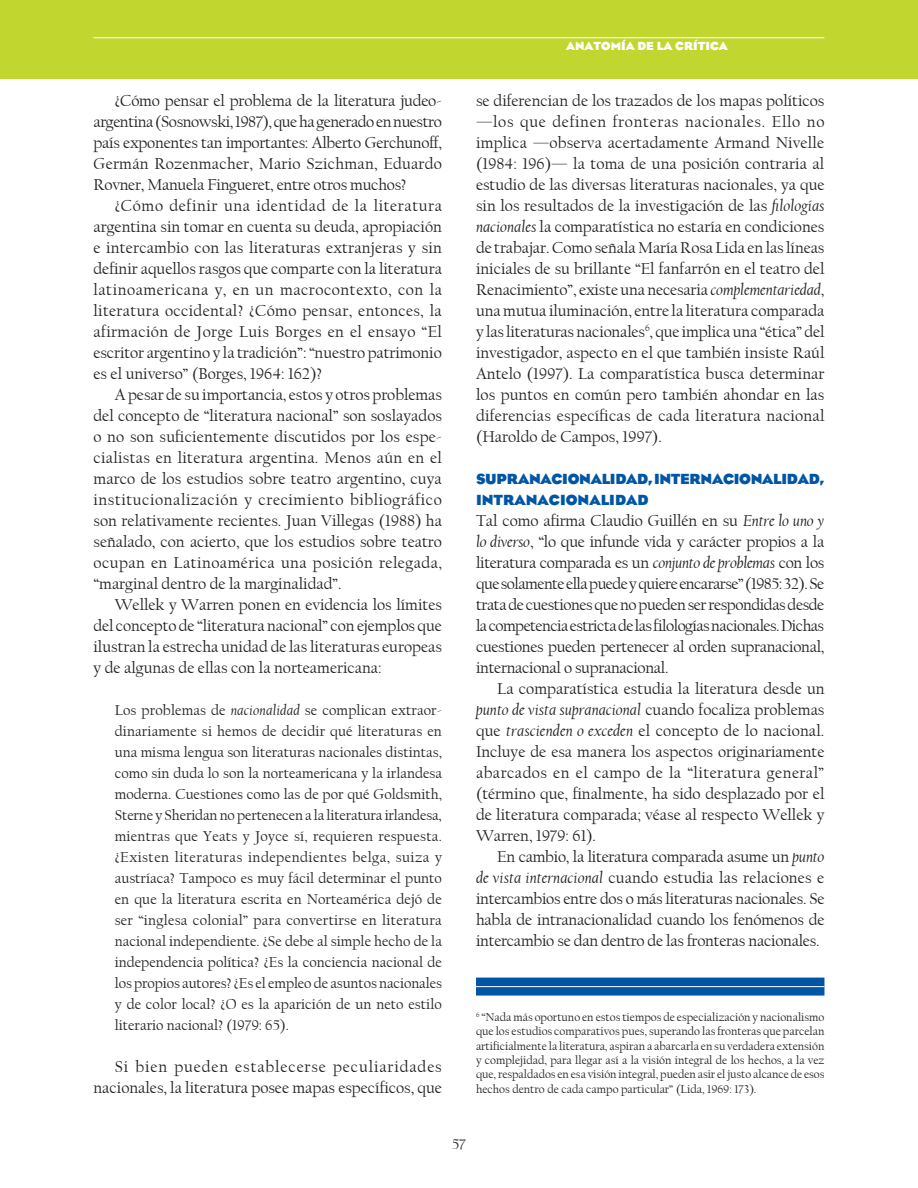
<style>
.page{position:relative;width:918px;height:1188px;background:#fff}
.page>*{position:absolute;margin:0;border:0;box-sizing:border-box;transform-origin:0 0}
.t1{font:16.5px/21px "Californian FB";color:#231f20;text-align:justify}
.t2{font:15px/21px "Californian FB";color:#231f20;text-align:justify}
.t3{font:700 15px/21px "Eagle";letter-spacing:-.02em;color:#0155a5}
.t4{font:12px/14.4px "Californian FB";color:#231f20;text-align:justify}
.t5{font:700 12px "Eagle";color:#fff}
.s1{font-style:italic}
</style>
<div class="page">
<div style="left:476px;top:978px;width:348px;height:18px;background:#0155a5"></div>
<hr style="left:476px;top:986px;width:348px;height:1px;background:#fff">
<div style="left:0;top:0;width:918px;height:79px;background:#c1d72f"></div>
<hr style="left:93px;top:37px;width:731px;height:1px;background:#fff">
<p class="t5" style="left:566px;top:39px;width:163px">ANATOMÍA DE LA CRÍTICA</p>
<p class="t1" style="left:94px;top:90px;width:350px;text-indent:21px">¿Cómo pensar el problema de la literatura judeo&shy;argentina (Sosnowski, 1987), que ha generado en nuestro país exponentes tan importantes: Alberto Gerchunoff, Germán Rozenmacher, Mario Szichman, Eduardo Rovner, Manuela Fingueret, entre otros muchos?</p>
<p class="t1" style="left:94px;top:195px;width:350px;text-indent:21px">¿Cómo definir una identidad de la literatura argentina sin tomar en cuenta su deuda, apropiación e intercambio con las literaturas extranjeras y sin definir aquellos rasgos que comparte con la literatura latinoamericana y, en un macrocontexto, con la literatura occidental? ¿Cómo pensar, entonces, la afirmación de Jorge Luis Borges en el ensayo “El escritor argentino y la tradición”: “nuestro patrimonio es el universo” (Borges, 1964: 162)?</p>
<p class="t1" style="left:94px;top:384px;width:350px;text-indent:21px">A pesar de su importancia, estos y otros problemas del concepto de “literatura nacional” son soslayados o no son suficientemente discutidos por los espe&shy;cialistas en literatura argentina. Menos aún en el marco de los estudios sobre teatro argentino, cuya institucionalización y crecimiento bibliográfico son relativamente recientes. Juan Villegas (1988) ha señalado, con acierto, que los estudios sobre teatro ocupan en Latinoamérica una posición relegada, “marginal dentro de la marginalidad”.</p>
<p class="t1" style="left:94px;top:594px;width:350px;text-indent:21px">Wellek y Warren ponen en evidencia los límites del concepto de “literatura nacional” con ejemplos que ilustran la estrecha unidad de las literaturas europeas y de algunas de ellas con la norteamericana:</p>
<p class="t2" style="left:115px;top:700px;width:329px">Los problemas de <span class="s1">nacionalidad</span> se complican extraor&shy;dinariamente si hemos de decidir qué literaturas en una misma lengua son literaturas nacionales distintas, como sin duda lo son la norteamericana y la irlandesa moderna. Cuestiones como las de por qué Goldsmith, Sterne y Sheridan no pertenecen a la literatura irlandesa, mientras que Yeats y Joyce sí, requieren respuesta. ¿Existen literaturas independientes belga, suiza y austríaca? Tampoco es muy fácil determinar el punto en que la literatura escrita en Norteamérica dejó de ser “inglesa colonial” para convertirse en literatura nacional independiente. ¿Se debe al simple hecho de la independencia política? ¿Es la conciencia nacional de los propios autores? ¿Es el empleo de asuntos nacionales y de color local? ¿O es la aparición de un neto estilo literario nacional? (1979: 65).</p>
<p class="t1" style="left:94px;top:1056px;width:350px;text-align:right">Si bien pueden establecerse peculiaridades nacionales, la literatura posee mapas específicos, que</p>
<p class="t1" style="left:476px;top:90px;width:350px">se diferencian de los trazados de los mapas políticos —los que definen fronteras nacionales. Ello no implica —observa acertadamente Armand Nivelle (1984: 196)— la toma de una posición contraria al estudio de las diversas literaturas nacionales, ya que sin los resultados de la investigación de las <span class="s1">filologías nacionales</span> la comparatística no estaría en condiciones de trabajar. Como señala María Rosa Lida en las líneas iniciales de su brillante “El fanfarrón en el teatro del Renacimiento”, existe una necesaria <span class="s1">complementariedad</span>, una mutua iluminación, entre la literatura comparada y las literaturas nacionales<sup>6</sup>, que implica una “ética” del investigador, aspecto en el que también insiste Raúl Antelo (1997). La comparatística busca determinar los puntos en común pero también ahondar en las diferencias específicas de cada literatura nacional (Haroldo de Campos, 1997).</p>
<p class="t3" style="left:476px;top:468px;width:350px">SUPRANACIONALIDAD, INTERNACIONALIDAD,<br>INTRANACIONALIDAD</p>
<p class="t1" style="left:476px;top:510px;width:350px">Tal como afirma Claudio Guillén en su <span class="s1">Entre lo uno y lo diverso</span>, “lo que infunde vida y carácter propios a la literatura comparada es un <span class="s1">conjunto de problemas</span> con los que solamente ella puede y quiere encararse” (1985: 32). Se trata de cuestiones que no pueden ser respondidas desde la competencia estricta de las filologías nacionales. Dichas cuestiones pueden pertenecer al orden supranacional, internacional o supranacional.</p>
<p class="t1" style="left:476px;top:678px;width:350px;text-indent:21px">La comparatística estudia la literatura desde un <span class="s1">punto de vista supranacional</span> cuando focaliza problemas que <span class="s1">trascienden o exceden</span> el concepto de lo nacional.<br>Incluye de esa manera los aspectos originariamente abarcados en el campo de la “literatura general” (término que, finalmente, ha sido desplazado por el de literatura comparada; véase al respecto Wellek y Warren, 1979: 61).</p>
<p class="t1" style="left:476px;top:846px;width:350px;text-indent:21px">En cambio, la literatura comparada asume un <span class="s1">punto de vista internacional</span> cuando estudia las relaciones e intercambios entre dos o más literaturas nacionales. Se habla de intranacionalidad cuando los fenómenos de intercambio se dan dentro de las fronteras nacionales.</p>
<p class="t4" style="left:476px;top:1010px;width:350px"><sup>6</sup> “Nada más oportuno en estos tiempos de especialización y nacionalismo que los estudios comparativos pues, superando las fronteras que parcelan artificialmente la literatura, aspiran a abarcarla en su verdadera extensión y complejidad, para llegar así a la visión integral de los hechos, a la vez que, respaldados en esa visión integral, pueden asir el justo alcance de esos hechos dentro de cada campo particular” (Lida, 1969: 173).</p>
<p class="t2" style="left:452px;top:1133px;width:15px">57</p>
</div>
